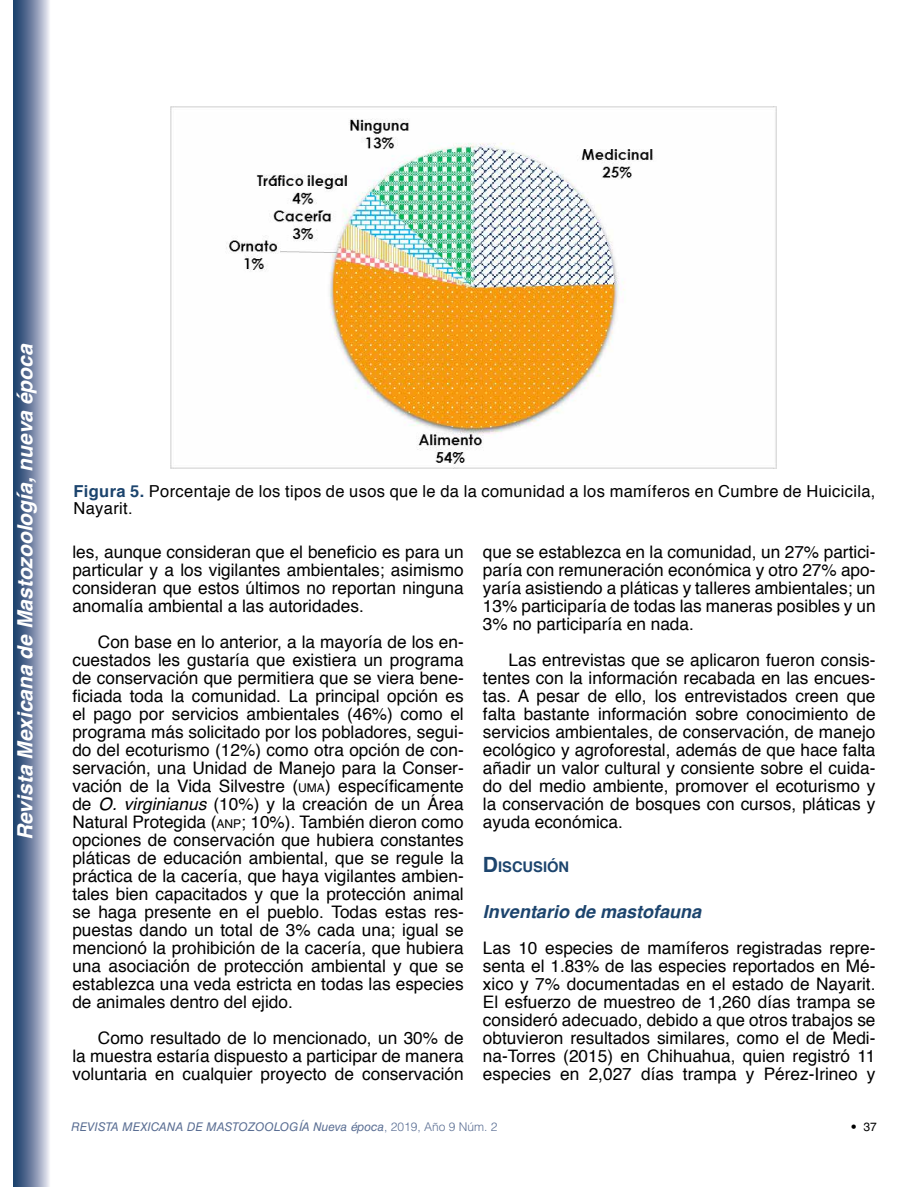
<style>
.page{position:relative;width:918px;height:1188px;background:#fff}
.page>*{position:absolute;margin:0;border:0;box-sizing:border-box;transform-origin:0 0}
.t1{font:italic 700 21px "Helvetica";color:#fff}
.t2{font:italic 700 18px "Helvetica";color:#1c446d}
.t3{font:italic 700 18px "Helvetica";color:#000}
.t4{font:17.25px/18px "Helvetica";color:#000;text-align:justify}
.t5{font:16.5px/16.5px "Helvetica";letter-spacing:.02em;color:#000}
.t6{font:700 14.7px "Helvetica";color:#1c446d}
.t7{font:italic 12px "Helvetica LT Std";color:#5a6e93}
.t8{font:12px "Helvetica LT Std";color:#000}
.s1{font-weight:700;color:#1c446d}
.s2{font-size:12.15px}
.s3{font-style:italic}
.s4{font-size:21px}
.s5{font-weight:300;font-style:normal}
.s6{font-weight:300}
</style>
<div class="page">
<svg style="left:13px;top:0;width:37px;height:1186px;background:#7789a7"></svg>
<img style="left:171px;top:106px;width:606px;height:363px">
<p class="t3" style="left:268px;top:168px;width:7px">´</p>
<p class="t3" style="left:315px;top:203px;width:7px">´</p>
<p class="t1" style="left:8px;top:840px;width:498px;rotate:-90deg">Revista Mexicana de Mastozoología, nueva época</p>
<p class="t5" style="left:74px;top:484px;width:803px"><span class="s1">Figura 5.</span> Porcentaje de los tipos de usos que le da la comunidad a los mamíferos en Cumbre de Huicicila,<br>Nayarit.</p>
<p class="t4" style="left:72px;top:543px;width:393px">les, aunque consideran que el beneficio es para un particular y a los vigilantes ambientales; asimismo consideran que estos últimos no reportan ninguna anomalía ambiental a las autoridades.</p>
<p class="t4" style="left:72px;top:633px;width:393px;text-indent:26px">Con base en lo anterior, a la mayoría de los en&shy;cuestados les gustaría que existiera un programa de conservación que permitiera que se viera bene&shy;ficiada toda la comunidad. La principal opción es el pago por servicios ambientales (46%) como el programa más solicitado por los pobladores, segui&shy;do del ecoturismo (12%) como otra opción de con&shy;servación, una Unidad de Manejo para la Conser&shy;vación de la Vida Silvestre (<span class="s2">UMA</span>) específicamente de <span class="s3">O. virginianus</span> (10%) y la creación de un Área Natural Protegida (<span class="s2">ANP</span>; 10%). También dieron como opciones de conservación que hubiera constantes pláticas de educación ambiental, que se regule la práctica de la cacería, que haya vigilantes ambien&shy;tales bien capacitados y que la protección animal se haga presente en el pueblo. Todas estas res&shy;puestas dando un total de 3% cada una; igual se mencionó la prohibición de la cacería, que hubiera una asociación de protección ambiental y que se establezca una veda estricta en todas las especies de animales dentro del ejido.</p>
<p class="t4" style="left:72px;top:1029px;width:393px;text-indent:26px">Como resultado de lo mencionado, un 30% de la muestra estaría dispuesto a participar de manera voluntaria en cualquier proyecto de conservación</p>
<p class="t4" style="left:483px;top:543px;width:394px">que se establezca en la comunidad, un 27% partici&shy;paría con remuneración económica y otro 27% apo&shy;yaría asistiendo a pláticas y talleres ambientales; un 13% participaría de todas las maneras posibles y un 3% no participaría en nada.</p>
<p class="t4" style="left:483px;top:651px;width:394px;text-indent:26px">Las entrevistas que se aplicaron fueron consis&shy;tentes con la información recabada en las encues&shy;tas. A pesar de ello, los entrevistados creen que falta bastante información sobre conocimiento de servicios ambientales, de conservación, de manejo ecológico y agroforestal, además de que hace falta añadir un valor cultural y consiente sobre el cuida&shy;do del medio ambiente, promover el ecoturismo y la conservación de bosques con cursos, pláticas y ayuda económica.</p>
<p class="t6" style="left:483px;top:854px;width:88px"><span class="s4">D</span>ISCUSIÓN</p>
<p class="t2" style="left:483px;top:897px;width:220px">Inventario de mastofauna</p>
<p class="t4" style="left:483px;top:939px;width:394px">Las 10 especies de mamíferos registradas repre&shy;senta el 1.83% de las especies reportados en Mé&shy;xico y 7% documentadas en el estado de Nayarit.<br>El esfuerzo de muestreo de 1,260 días trampa se consideró adecuado, debido a que otros trabajos se obtuvieron resultados similares, como el de Medi&shy;na-Torres (2015) en Chihuahua, quien registró 11 especies en 2,027 días trampa y Pérez-Irineo y</p>
<p class="t7" style="left:71px;top:1120px;width:428px">REVISTA MEXICANA DE MASTOZOOLOGÍA Nueva época<span class="s5">, 2019, Año 9 Núm. 2</span></p>
<p class="t8" style="left:851px;top:1120px;width:28px"><span class="s6">•</span> 37</p>
</div>
